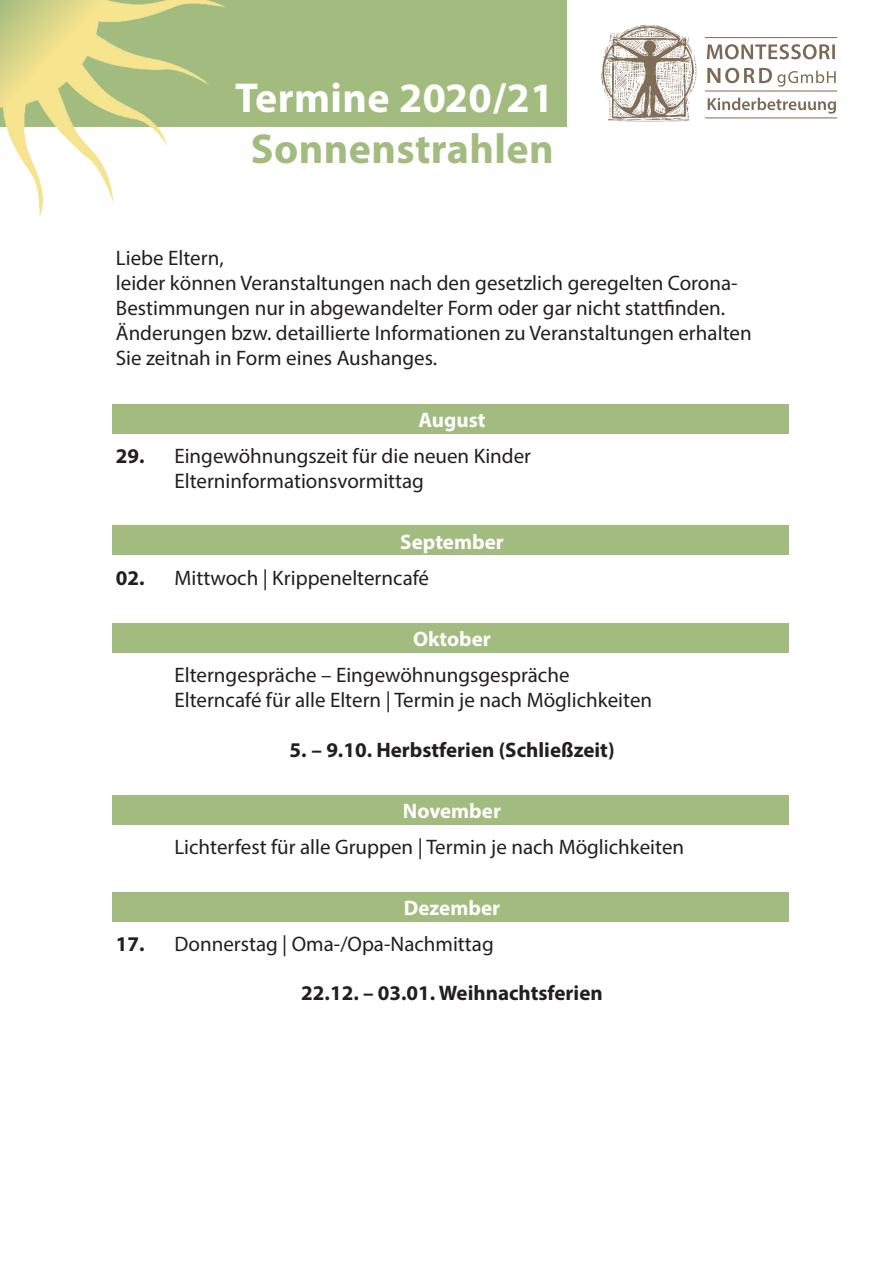
<style>
.page{position:relative;width:893px;height:1263px;background:#fff}
.page>*{position:absolute;margin:0;border:0;box-sizing:border-box;transform-origin:0 0}
.t1{font:700 42px "Myriad Pro";letter-spacing:.01em;color:#fff}
.t2{font:700 42px "Myriad Pro";letter-spacing:.01em;color:#a2bb7e}
.t3{font:21px/25.2px "Myriad Pro";color:#231f20}
.t4{font:700 21px "Myriad Pro";color:#231f20}
.t5{font:700 21px "Myriad Pro";color:#fff}
.s1{font-weight:700}
</style>
<div class="page">
<div style="left:112px;top:404px;width:676px;height:30px;background:#a2bb7e"></div>
<div style="left:112px;top:795px;width:676px;height:30px;background:#a2bb7e"></div>
<div style="left:112px;top:892px;width:676px;height:30px;background:#a2bb7e"></div>
<div style="left:112px;top:623px;width:676px;height:30px;background:#a2bb7e"></div>
<div style="left:112px;top:525px;width:676px;height:30px;background:#a2bb7e"></div>
<div style="left:0;top:0;width:567px;height:126px;background:#a2bb7e"></div>
<img style="left:601px;top:25px;width:96px;height:97px">
<hr style="left:705px;top:37px;width:132px;height:1px;background:#7c6954">
<hr style="left:705px;top:91px;width:132px;height:1px;background:#7c6954">
<hr style="left:705px;top:117px;width:132px;height:1px;background:#7c6954">
<svg style="left:708px;top:98px;width:128px;height:16px"></svg>
<svg style="left:707px;top:68px;width:129px;height:19px"></svg>
<svg style="left:707px;top:44px;width:128px;height:15px"></svg>
<img style="left:0;top:0;width:224px;height:217px">
<h1 class="t1" style="left:235px;top:70px;width:320px">Termine 2020/21</h1>
<h1 class="t2" style="left:251px;top:121px;width:304px">Sonnenstrahlen</h1>
<p class="t3" style="left:116px;top:245px;width:637px">Liebe Eltern,<br>leider können Veranstaltungen nach den gesetzlich geregelten Corona-Bestimmungen nur in abgewandelter Form oder gar nicht stattfinden.<br>Änderungen bzw. detaillierte Informationen zu Veranstaltungen erhalten Sie zeitnah in Form eines Aushanges.</p>
<p class="t5" style="left:418px;top:406px;width:69px">August</p>
<p class="t3" style="left:174px;top:443px;width:358px;text-indent:-59px"><span class="s1">29.</span> Eingewöhnungszeit für die neuen Kinder<br>Elterninformationsvormittag</p>
<p class="t5" style="left:400px;top:528px;width:105px">September</p>
<p class="t3" style="left:116px;top:565px;width:315px"><span class="s1">02.</span> Mittwoch | Krippenelterncafé</p>
<p class="t5" style="left:413px;top:625px;width:79px">Oktober</p>
<p class="t3" style="left:174px;top:662px;width:479px">Elterngespräche – Eingewöhnungsgespräche<br>Elterncafé für alle Eltern | Termin je nach Möglichkeiten</p>
<p class="t4" style="left:289px;top:736px;width:327px">5. – 9.10. Herbstferien (Schließzeit)</p>
<p class="t5" style="left:403px;top:797px;width:100px">November</p>
<p class="t3" style="left:174px;top:834px;width:511px">Lichterfest für alle Gruppen | Termin je nach Möglichkeiten</p>
<p class="t5" style="left:404px;top:894px;width:98px">Dezember</p>
<p class="t3" style="left:116px;top:931px;width:379px"><span class="s1">17.</span> Donnerstag | Oma-/Opa-Nachmittag</p>
<p class="t4" style="left:301px;top:979px;width:303px">22.12. – 03.01. Weihnachtsferien</p>
</div>
